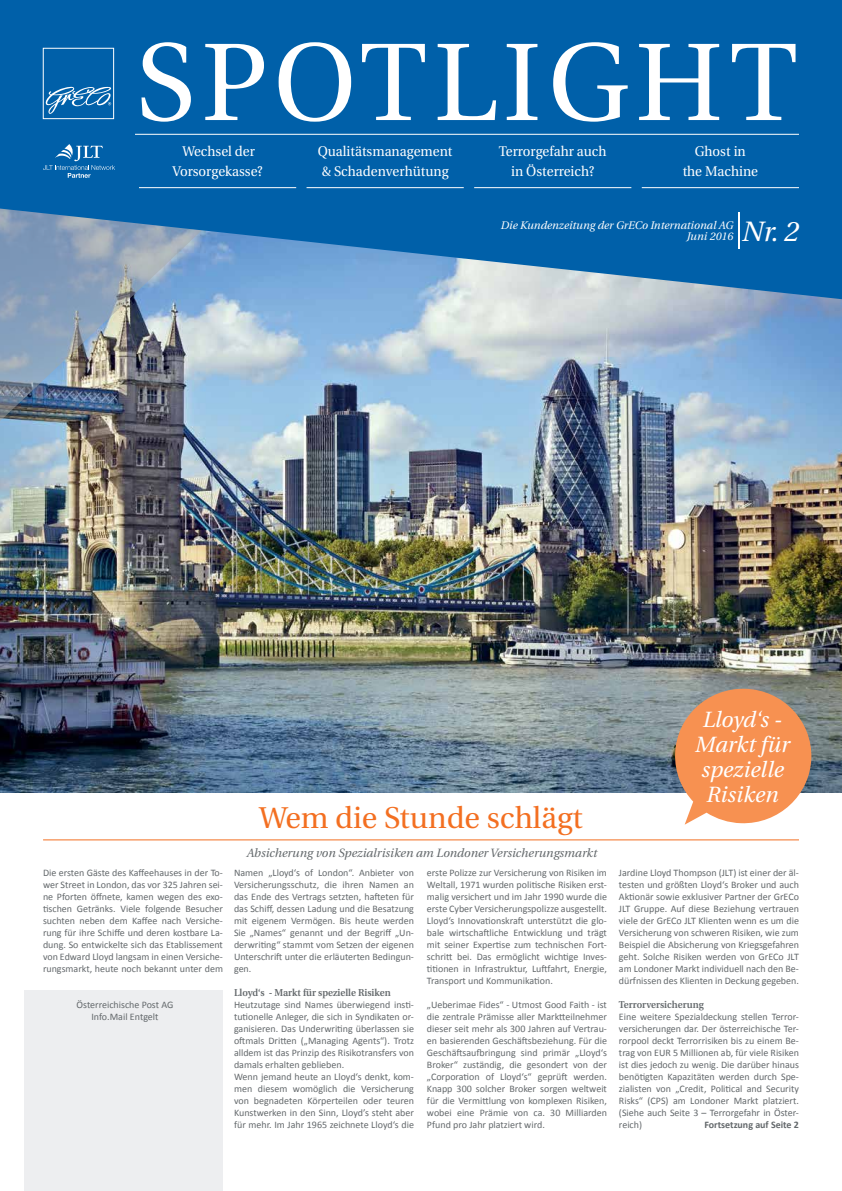
<style>
.page{position:relative;width:842px;height:1191px;background:#fff}
.page>*{position:absolute;margin:0;border:0;box-sizing:border-box;transform-origin:0 0}
.t1{font:110px "Utopia";letter-spacing:.06em;color:#fff}
.t2{font:30px "Utopia";color:#f36f21}
.t3{font:italic 28px "Utopia";color:#fff}
.t4{font:italic 22px/25px "Utopia";color:#fff;text-align:center}
.t5{font:14px/20px "Utopia";color:#fff;text-align:center;scale:.95 1}
.t6{font:italic 12px "Utopia";color:#63686b}
.t7{font:italic 11px/11.8px "Utopia";color:#fff;text-align:right}
.t8{font:10px/12px "Calibri";color:#63686b;text-align:justify}
.t9{font:600 10px "Utopia";color:#63686b;scale:.95 1}
.t10{font:700 10px "Calibri";color:#63686b}
</style>
<div class="page">
<img style="left:0;top:299px;width:842px;height:493px">
<hr style="left:43px;top:839px;width:756px;height:1px;background:#f36f21">
<svg style="left:674px;top:687px;width:138px;height:137px;background:#e69968"></svg>
<img style="left:0;top:299px;width:555px;height:129px">
<svg style="left:0;top:0;width:842px;height:299px;background:#176cae"></svg>
<hr style="left:135px;top:134px;width:664px;height:1px;background:#fff">
<hr style="left:738px;top:213px;width:1px;height:36px;background:#fff">
<div style="left:25px;top:990px;width:198px;height:201px;background:#edeef0"></div>
<svg style="left:43px;top:144px;width:72px;height:34px;background:#2175b4"></svg>
<div style="left:43px;top:48px;width:71px;height:71px;background:#0060a9"></div>
<svg style="left:46px;top:87px;width:65px;height:27px"></svg>
<div style="left:43px;top:48px;width:71px;height:71px;border:1px solid #fff"></div>
<hr style="left:139px;top:187px;width:157px;height:1px;background:#fff">
<hr style="left:474px;top:187px;width:157px;height:1px;background:#fff">
<hr style="left:307px;top:187px;width:157px;height:1px;background:#fff">
<hr style="left:642px;top:187px;width:157px;height:1px;background:#fff">
<h1 class="t1" style="left:136px;top:22px;width:663px">SPOTLIGHT</h1>
<h3 class="t5" style="left:172px;top:142px;width:96px">Wechsel der<br>Vorsorgekasse?</h3>
<h3 class="t5" style="left:499px;top:142px;width:115px">Terrorgefahr auch in Österreich?</h3>
<h3 class="t5" style="left:318px;top:142px;width:143px;text-align:left">Qualitätsmanagement &amp; Schadenverhütung</h3>
<h3 class="t5" style="left:683px;top:142px;width:81px">Ghost in<br>the Machine</h3>
<p class="t7" style="left:501px;top:219px;width:234px">Die Kundenzeitung der GrECo International AG<br>Juni 2016</p>
<h3 class="t3" style="left:742px;top:216px;width:58px">Nr. 2</h3>
<p class="t8" style="left:43px;top:866px;width:181px">Die ersten Gäste des Kaffeehauses in der To&shy;wer Street in London, das vor 325 Jahren sei&shy;ne Pforten öffnete, kamen wegen des exo&shy;tischen Getränks. Viele folgende Besucher suchten neben dem Kaffee nach Versiche&shy;rung für ihre Schiffe und deren kostbare La&shy;dung. So entwickelte sich das Etablissement von Edward Lloyd langsam in einen Versiche&shy;rungsmarkt, heute noch bekannt unter dem</p>
<p class="t8" style="left:77px;top:998px;width:98px;text-align:center">Österreichische Post AG<br>Info.Mail Entgelt</p>
<h2 class="t2" style="left:259px;top:801px;width:325px">Wem die Stunde schlägt</h2>
<p class="t6" style="left:247px;top:846px;width:352px">Absicherung von Spezialrisiken am Londoner Versicherungsmarkt</p>
<p class="t8" style="left:234px;top:866px;width:181px">Namen „Lloyd‘s of London“. Anbieter von Versicherungsschutz, die ihren Namen an das Ende des Vertrags setzten, hafteten für das Schiff, dessen Ladung und die Besatzung mit eigenem Vermögen. Bis heute werden Sie „Names“ genannt und der Begriff „Un&shy;derwriting“ stammt vom Setzen der eigenen Unterschrift unter die erläuterten Bedingun&shy;gen.</p>
<p class="t9" style="left:234px;top:987px;width:167px">Lloyd‘s - Markt für spezielle Risiken</p>
<p class="t8" style="left:234px;top:998px;width:181px;text-align:left">Heutzutage sind Names überwiegend insti&shy;tutionelle Anleger, die sich in Syndikaten or&shy;ganisieren. Das Underwriting überlassen sie oftmals Dritten („Managing Agents“). Trotz alldem ist das Prinzip des Risikotransfers von damals erhalten geblieben.<br>Wenn jemand heute an Lloyd‘s denkt, kom&shy;men diesem womöglich die Versicherung von begnadeten Körperteilen oder teuren Kunstwerken in den Sinn, Lloyd’s steht aber für mehr. Im Jahr 1965 zeichnete Lloyd‘s die</p>
<p class="t8" style="left:427px;top:866px;width:181px">erste Polizze zur Versicherung von Risiken im Weltall, 1971 wurden politische Risiken erst&shy;malig versichert und im Jahr 1990 wurde die erste Cyber Versicherungspolizze ausgestellt.<br>Lloyd‘s Innovationskraft unterstützt die glo&shy;bale wirtschaftliche Entwicklung und trägt mit seiner Expertise zum technischen Fort&shy;schritt bei. Das ermöglicht wichtige Inves&shy;titionen in Infrastruktur, Luftfahrt, Energie, Transport und Kommunikation.</p>
<p class="t8" style="left:427px;top:998px;width:181px">„Ueberimae Fides“ - Utmost Good Faith - ist die zentrale Prämisse aller Marktteilnehmer dieser seit mehr als 300 Jahren auf Vertrau&shy;en basierenden Geschäftsbeziehung. Für die Geschäftsaufbringung sind primär „Lloyd‘s Broker“ zuständig, die gesondert von der „Corporation of Lloyd‘s“ geprüft werden.<br>Knapp 300 solcher Broker sorgen weltweit für die Vermittlung von komplexen Risiken, wobei eine Prämie von ca. 30 Milliarden Pfund pro Jahr platziert wird.</p>
<h3 class="t4" style="left:695px;top:707px;width:96px">Lloyd‘s -<br>Markt für spezielle<br>Risiken</h3>
<p class="t8" style="left:619px;top:866px;width:181px">Jardine Lloyd Thompson (JLT) ist einer der äl&shy;testen und größten Lloyd‘s Broker und auch Aktionär sowie exklusiver Partner der GrECo JLT Gruppe. Auf diese Beziehung vertrauen viele der GrECo JLT Klienten wenn es um die Versicherung von schweren Risiken, wie zum Beispiel die Absicherung von Kriegsgefahren geht. Solche Risiken werden von GrECo JLT am Londoner Markt individuell nach den Be&shy;dürfnissen des Klienten in Deckung gegeben.</p>
<p class="t9" style="left:619px;top:999px;width:91px">Terrorversicherung</p>
<p class="t8" style="left:619px;top:1010px;width:181px">Eine weitere Spezialdeckung stellen Terror&shy;versicherungen dar. Der österreichische Ter&shy;rorpool deckt Terrorrisiken bis zu einem Be&shy;trag von EUR 5 Millionen ab, für viele Risiken ist dies jedoch zu wenig. Die darüber hinaus benötigten Kapazitäten werden durch Spe&shy;zialisten von „Credit, Political and Security Risks“ (CPS) am Londoner Markt platziert. (Siehe auch Seite 3 – Terrorgefahr in Öster&shy;reich)</p>
<p class="t10" style="left:704px;top:1118px;width:96px">Fortsetzung auf Seite 2</p>
</div>
